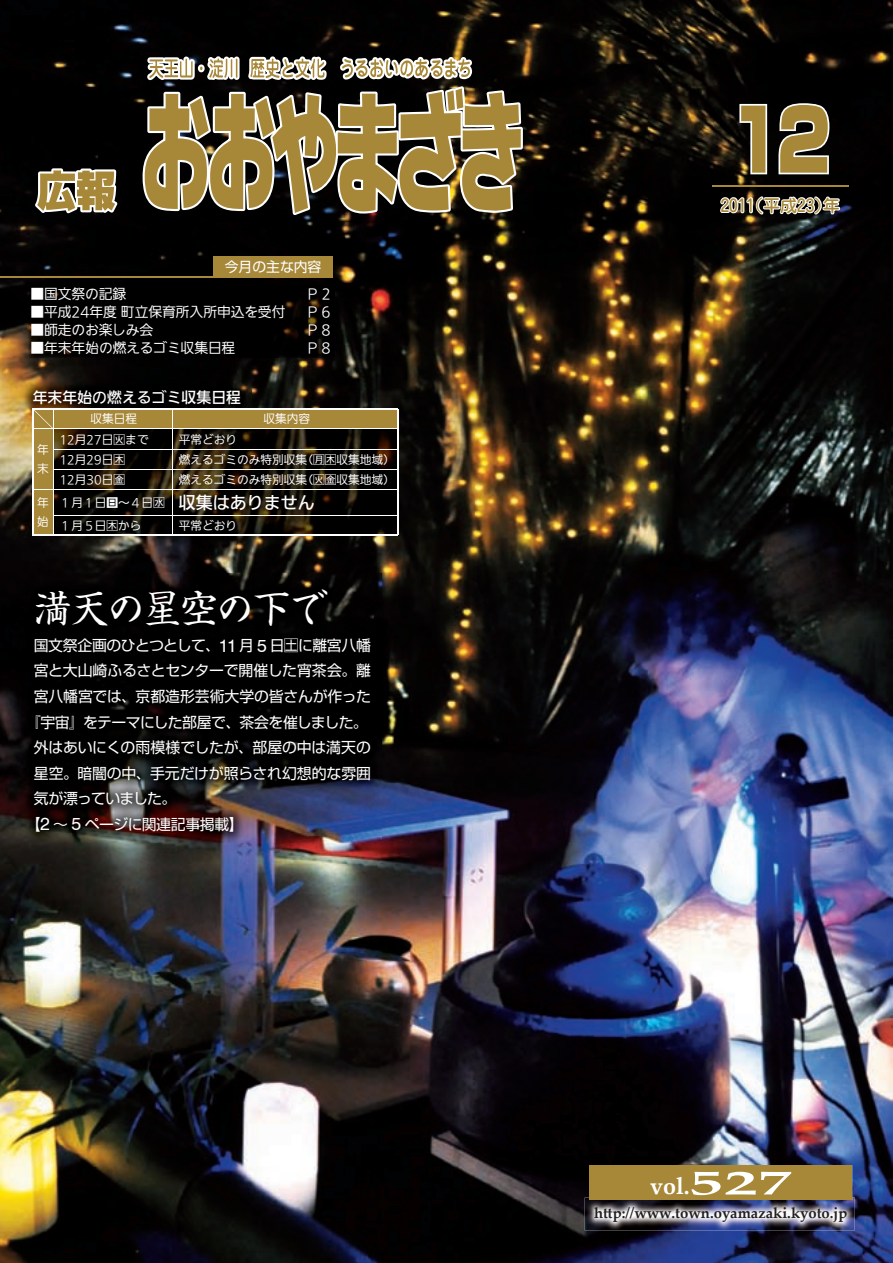
<style>
.page{position:relative;width:893px;height:1263px;background:#fff}
.page>*{position:absolute;margin:0;border:0;box-sizing:border-box;transform-origin:0 0}
.t1{font:900 85.05px "Shin Go Pro";color:#a78738;scale:.78 1}
.t2{font:38.25px "Shinsei Kai Pro CBSK1";letter-spacing:-.05em;color:#fff}
.t3{font:700 34.05px "Palatino Linotype";color:#fff;scale:2 1}
.t4{font:700 23.4px "Palatino Linotype";color:#fff}
.t5{font:17.85px "Swiss 721 BT";color:#fff}
.t6{font:500 16.95px "Jun 34 Pro";color:#a78738}
.t7{font:500 16.95px "Iwa UD Go Hon Pro";color:#fff}
.t8{font:14.85px "Shin Go Pro";letter-spacing:-.02em;color:#fff}
.t9{font:14.85px "Shin Go Pro";letter-spacing:-.04em;color:#fff}
.t10{font:700 14.85px "Palatino Linotype";color:#231f20}
.t11{font:500 14.85px "Iwa UD Go Hon Pro";color:#fff}
.t12{font:14.85px "Shin Go Pro";letter-spacing:-.045em;color:#fff}
.t13{font:100 13.8px "Iwa UD Go Hon Pro";letter-spacing:-.01em;color:#fff}
.t14{font:13.8px "Shin Go Pro";color:#fff}
.t15{font:100 11.7px/18.8px "Iwa UD Go Hon Pro";color:#fff}
.s1{font-family:"Jun 201 Pro";font-weight:400}
.s2{font-size:23.4px}
</style>
<div class="page">
<img style="left:0;top:0;width:893px;height:1263px">
<div style="left:28px;top:285px;width:307px;height:72px;background:#000"></div>
<svg style="left:738px;top:102px;width:31px;height:74px"></svg>
<svg style="left:776px;top:100px;width:55px;height:76px"></svg>
<hr style="left:712px;top:186px;width:136px;height:1px;background:#a78738">
<svg style="left:718px;top:195px;width:123px;height:25px"></svg>
<div style="left:590px;top:1165px;width:262px;height:34px;background:#a78738"></div>
<img style="left:585px;top:1197px;width:270px;height:33px">
<img style="left:590px;top:1197px;width:262px;height:2px">
<hr style="left:0;top:277px;width:333px;height:1px;background:#a78738">
<div style="left:214px;top:256px;width:119px;height:22px;background:#a78738"></div>
<svg style="left:35px;top:168px;width:82px;height:45px"></svg>
<svg style="left:143px;top:86px;width:380px;height:130px;background:#837145"></svg>
<svg style="left:147px;top:56px;width:93px;height:24px"></svg>
<svg style="left:248px;top:56px;width:79px;height:24px"></svg>
<svg style="left:340px;top:57px;width:132px;height:23px"></svg>
<img style="left:19px;top:574px;width:362px;height:269px">
<img style="left:18px;top:375px;width:233px;height:40px">
<svg style="left:32px;top:408px;width:366px;height:128px;background:#403622"></svg>
<p class="t13" style="left:31px;top:285px;width:97px">■国文祭の記録</p>
<p class="t14" style="left:225px;top:256px;width:98px">今月の主な内容</p>
<p class="t13" style="left:306px;top:285px;width:29px">Ｐ２</p>
<p class="t13" style="left:31px;top:303px;width:257px">■平成24年度町立保育所入所申込を受付</p>
<p class="t13" style="left:306px;top:303px;width:29px">Ｐ６</p>
<p class="t13" style="left:31px;top:321px;width:124px">■師走のお楽しみ会</p>
<p class="t13" style="left:306px;top:321px;width:29px">Ｐ８</p>
<p class="t13" style="left:31px;top:339px;width:206px">■年末年始の燃えるゴミ収集日程</p>
<p class="t13" style="left:306px;top:339px;width:29px">Ｐ８</p>
<p class="t11" style="left:33px;top:387px;width:210px">年末年始の燃えるゴミ収集日程</p>
<p class="t15" style="left:37px;top:441px;width:13px">年末</p>
<p class="t15" style="left:90px;top:410px;width:48px">収集日程</p>
<p class="t15" style="left:60px;top:430px;width:91px">12月27日㊋まで</p>
<p class="t15" style="left:60px;top:450px;width:67px">12月29日㊍</p>
<p class="t15" style="left:60px;top:471px;width:67px">12月30日㊎</p>
<p class="t15" style="left:179px;top:430px;width:60px">平常どおり</p>
<p class="t15" style="left:263px;top:410px;width:48px">収集内容</p>
<p class="t15" style="left:179px;top:450px;width:130px">燃えるゴミのみ特別収集</p>
<p class="t15" style="left:301px;top:450px;width:95px">（⺼㊍収集地域(</p>
<p class="t15" style="left:179px;top:471px;width:130px">燃えるゴミのみ特別収集</p>
<p class="t15" style="left:301px;top:471px;width:95px">（㊋㊎収集地域(</p>
<p class="t15" style="left:37px;top:494px;width:13px">年始</p>
<p class="t7" style="left:179px;top:490px;width:138px">収集はありません</p>
<p class="t15" style="left:60px;top:494px;width:107px">１月１日㊐～４日氺</p>
<p class="t15" style="left:179px;top:516px;width:60px">平常どおり</p>
<p class="t15" style="left:60px;top:516px;width:83px">１月５日㊍から</p>
<h2 class="t2" style="left:33px;top:578px;width:295px">満天の星空の下で</h2>
<p class="t8" style="left:270px;top:633px;width:103px">日土に離宮八幡</p>
<p class="t9" style="left:34px;top:633px;width:188px">国文祭企画のひとつとして、</p>
<p class="t8" style="left:34px;top:659px;width:339px">宮と大山崎ふるさとセンターで開催した宵茶会。離</p>
<p class="t8" style="left:34px;top:684px;width:339px">宮八幡宮では、京都造形芸術大学の皆さんが作った</p>
<p class="t9" style="left:26px;top:710px;width:344px">『宇宙』をテーマにした部屋で、茶会を催しました。</p>
<p class="t8" style="left:34px;top:735px;width:339px">外はあいにくの雨模様でしたが、部屋の中は満天の</p>
<p class="t8" style="left:34px;top:761px;width:339px">星空。暗闇の中、手元だけが照らされ幻想的な雰囲</p>
<p class="t12" style="left:34px;top:786px;width:144px">気が漂っていました。</p>
<p class="t8" style="left:85px;top:812px;width:161px">ページに関連記事掲載【</p>
<p class="t8" style="left:239px;top:633px;width:16px">月</p>
<p class="t5" style="left:219px;top:634px;width:20px">11</p>
<p class="t5" style="left:257px;top:634px;width:11px">5</p>
<p class="t8" style="left:26px;top:812px;width:16px">【</p>
<p class="t5" style="left:40px;top:813px;width:11px">2</p>
<p class="t5" style="left:72px;top:813px;width:11px">5</p>
<p class="t8" style="left:53px;top:812px;width:16px">～</p>
<h1 class="t1" style="left:729px;top:73px;width:132px">12</h1>
<p class="t6" style="left:746px;top:192px;width:95px"><span class="s1">（</span>平成23 年<span class="s1">）</span></p>
<p class="t6" style="left:721px;top:192px;width:36px">2011</p>
<h3 class="t3" style="left:684px;top:1159px;width:55px"><span class="s2">.</span>527</h3>
<h3 class="t4" style="left:650px;top:1169px;width:35px">vol</h3>
<p class="t10" style="left:594px;top:1203px;width:255px">http://www.town.oyamazaki.kyoto j p.</p>
</div>
